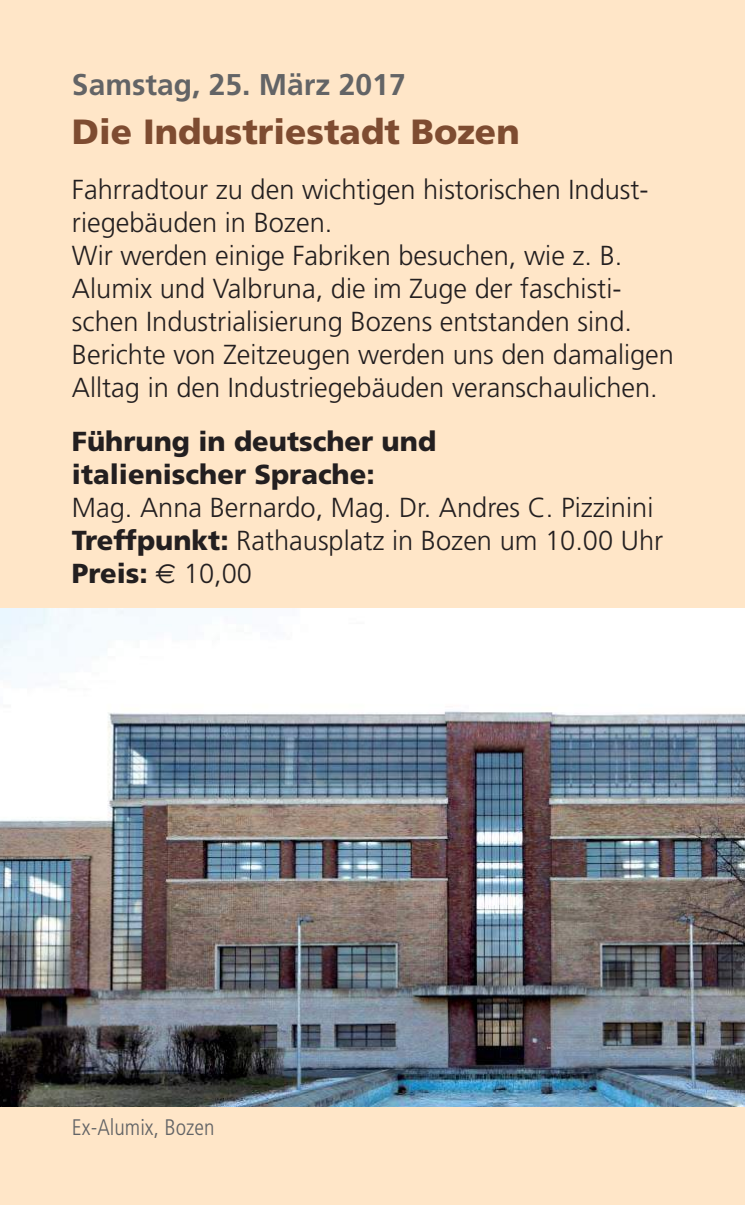
<style>
.page{position:relative;width:745px;height:1205px;background:#fff}
.page>*{position:absolute;margin:0;border:0;box-sizing:border-box;transform-origin:0 0}
.t1{font:900 35px "Frutiger CE";color:#7e4c31}
.t2{font:700 30px "Frutiger CE";color:#636466}
.t3{font:300 27.5px/33px "Frutiger";color:#231f20}
.t4{font:900 27.5px/33px "Frutiger";color:#231f20}
.t5{font:300 condensed 22.5px "Frutiger";color:#636466}
.s1{font-weight:900}
.s2{font-family:"Euro Sans";font-weight:400}
</style>
<div class="page">
<div style="left:0;top:0;width:744px;height:1205px;background:#ffe6c8"></div>
<img style="left:0;top:609px;width:744px;height:498px">
<p class="t2" style="left:72px;top:70px;width:335px">Samstag, 25. März 2017</p>
<p class="t1" style="left:72px;top:115px;width:449px">Die Industriestadt Bozen</p>
<p class="t3" style="left:72px;top:175px;width:603px">Fahrradtour zu den wichtigen historischen Indust&shy;riegebäuden in Bozen.<br>Wir werden einige Fabriken besuchen, wie z. B.<br>Alumix und Valbruna, die im Zuge der faschisti&shy;schen Industrialisierung Bozens entstanden sind.<br>Berichte von Zeitzeugen werden uns den damaligen Alltag in den Industriegebäuden veranschaulichen.</p>
<p class="t4" style="left:72px;top:427px;width:365px">Führung in deutscher und italienischer Sprache:</p>
<p class="t3" style="left:72px;top:493px;width:592px">Mag. Anna Bernardo, Mag. Dr. Andres C. Pizzinini<br><span class="s1">Treffpunkt:</span> Rathausplatz in Bozen um 10.00 Uhr<br><span class="s1">Preis:</span> <span class="s2">€</span> 10,00</p>
<p class="t5" style="left:72px;top:1118px;width:144px">Ex-Alumix, Bozen</p>
</div>
